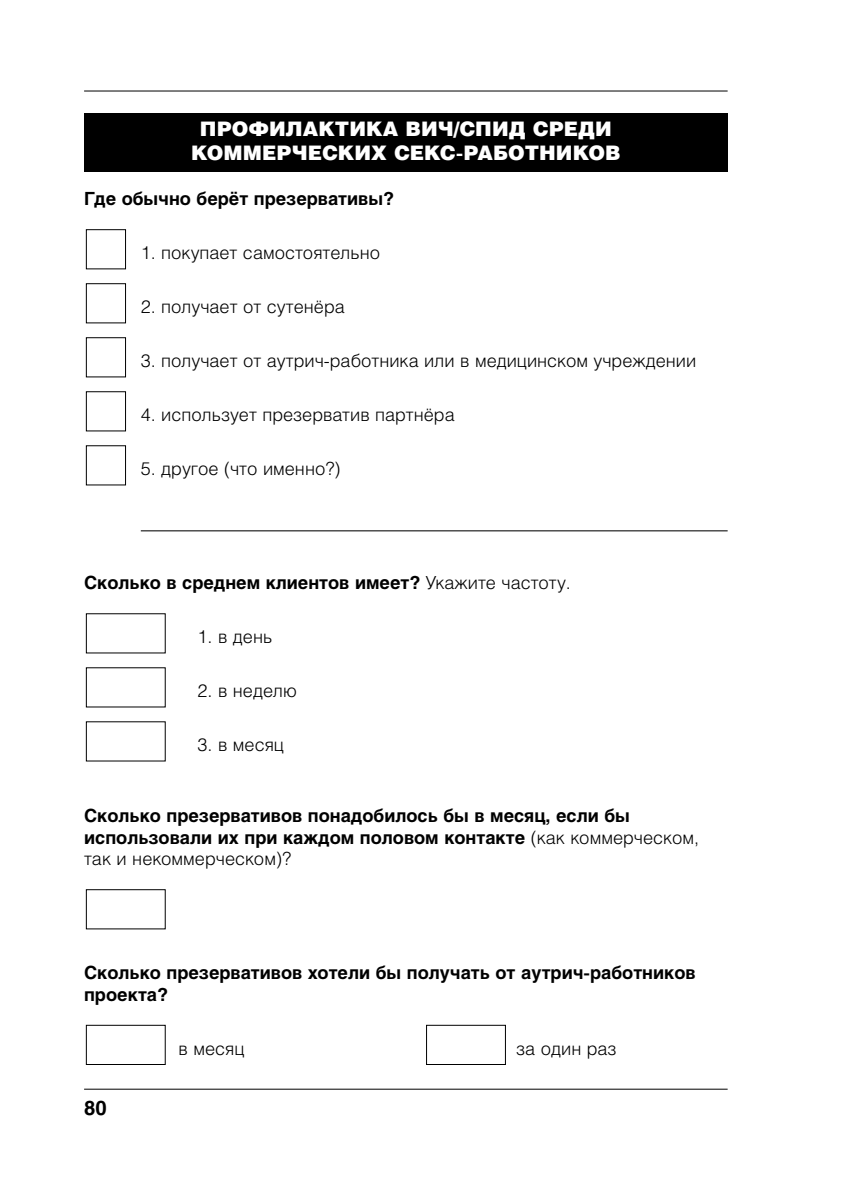
<style>
.page{position:relative;width:842px;height:1191px;background:#fff}
.page>*{position:absolute;margin:0;border:0;box-sizing:border-box;transform-origin:0 0}
.t1{font:900 20px/24px "Helios";color:#fff;text-align:center}
.t2{font:700 20px "Helios";color:#000}
.t3{font:700 18px/21.6px "Helios";color:#000}
.t4{font:300 18px "Helios";color:#000}
.s1{font-weight:300}
</style>
<div class="page">
<hr style="left:141px;top:530px;width:587px;height:1px;background:#000">
<div style="left:426px;top:1025px;width:80px;height:39px;border:1px solid #000"></div>
<div style="left:86px;top:1025px;width:79px;height:39px;border:1px solid #000"></div>
<div style="left:86px;top:889px;width:79px;height:40px;border:1px solid #000"></div>
<div style="left:86px;top:445px;width:40px;height:40px;border:1px solid #000"></div>
<div style="left:86px;top:391px;width:40px;height:40px;border:1px solid #000"></div>
<div style="left:86px;top:337px;width:40px;height:40px;border:1px solid #000"></div>
<div style="left:86px;top:283px;width:40px;height:40px;border:1px solid #000"></div>
<div style="left:86px;top:229px;width:40px;height:40px;border:1px solid #000"></div>
<hr style="left:84px;top:1088px;width:644px;height:1px;background:#000">
<hr style="left:84px;top:90px;width:644px;height:1px;background:#000">
<div style="left:84px;top:114px;width:644px;height:58px;background:#000"></div>
<p class="t1" style="left:191px;top:119px;width:431px">ПРОФИЛАКТИКА ВИЧ/СПИД СРЕДИ<br>КОММЕРЧЕСКИХ СЕКС-РАБОТНИКОВ</p>
<p class="t3" style="left:84px;top:189px;width:311px">Где обычно берёт презервативы?</p>
<p class="t4" style="left:141px;top:246px;width:241px">1. покупает самостоятельно</p>
<p class="t4" style="left:141px;top:300px;width:206px">2. получает от сутенёра</p>
<p class="t4" style="left:141px;top:354px;width:557px">3. получает от аутрич-работника или в медицинском учреждении</p>
<p class="t4" style="left:141px;top:408px;width:315px">4. использует презерватив партнёра</p>
<p class="t4" style="left:141px;top:462px;width:201px">5. другое (что именно?)</p>
<p class="t3" style="left:84px;top:573px;width:488px">Сколько в среднем клиентов имеет? <span class="s1">Укажите частоту.</span></p>
<p class="t4" style="left:197px;top:630px;width:76px">1. в день</p>
<p class="t4" style="left:197px;top:684px;width:101px">2. в неделю</p>
<p class="t4" style="left:197px;top:738px;width:88px">3. в месяц</p>
<p class="t3" style="left:84px;top:806px;width:616px">Сколько презервативов понадобилось бы в месяц, если бы использовали их при каждом половом контакте <span class="s1">(как коммерческом, так и некоммерческом)?</span></p>
<p class="t3" style="left:84px;top:963px;width:613px">Сколько презервативов хотели бы получать от аутрич-работников проекта?</p>
<p class="t2" style="left:84px;top:1100px;width:24px">80</p>
<p class="t4" style="left:178px;top:1041px;width:68px">в месяц</p>
<p class="t4" style="left:516px;top:1041px;width:102px">за один раз</p>
</div>
